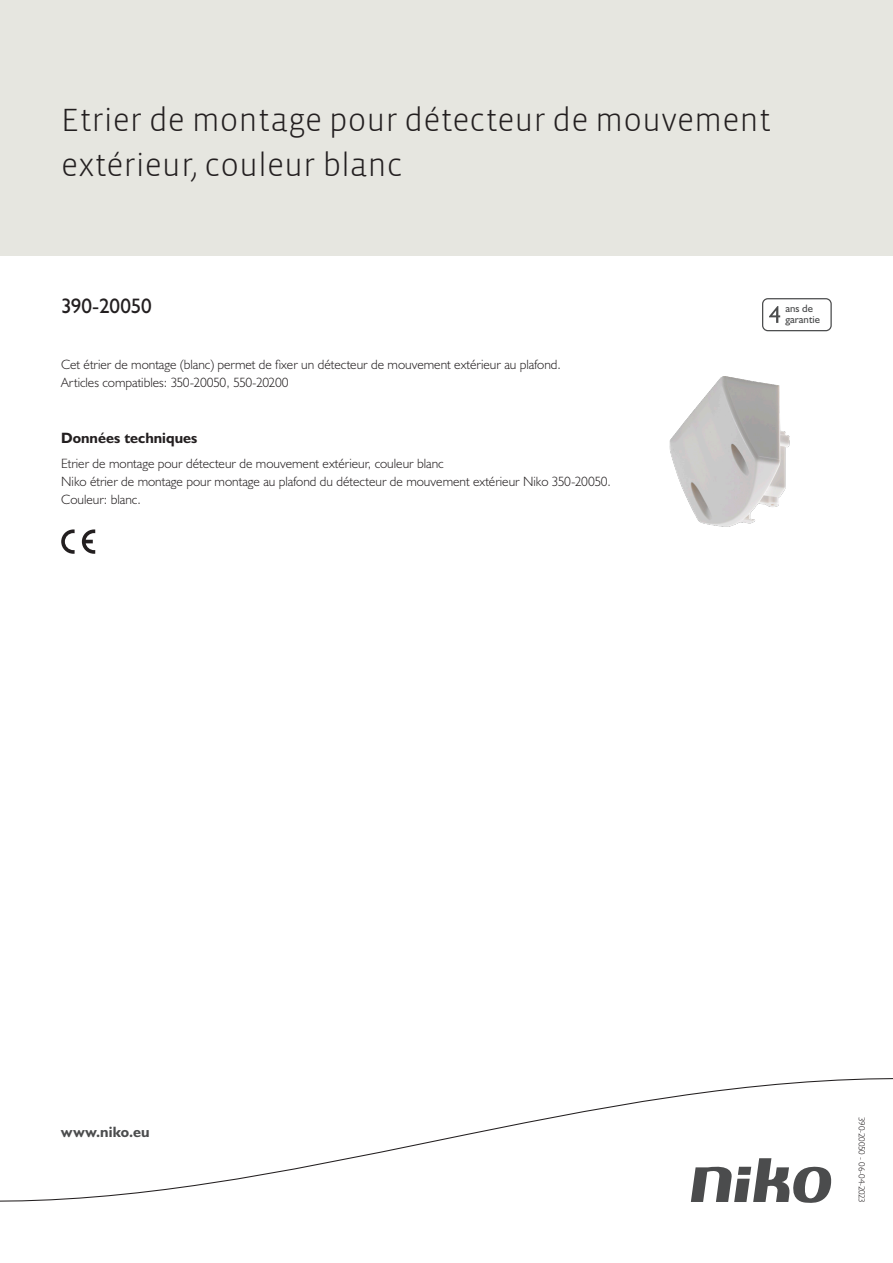
<style>
.page{position:relative;width:893px;height:1263px;background:#fff}
.page>*{position:absolute;margin:0;border:0;box-sizing:border-box;transform-origin:0 0}
.Title_datasheets{font:300 33px/45px "Vista Sans";color:#231f20}
.Article_number{font:21px "Humanist 521 BT";letter-spacing:-.01em;color:#231f20}
.Titles_parts{font:700 15px "Humanist 521 BT";color:#231f20}
.titel_afbeelding{font:700 15px "Humanist 521 BT";letter-spacing:.005em;color:#4b4c4d}
.Platte_tekst_CAB{font:300 13.5px/18px "Humanist 521 BT";color:#231f20}
.t1{font:10.8px/10.8px "Humanist 521 BT";color:#4b4c4d}
.Revision{font:300 9px "Humanist 521 BT";letter-spacing:-.03em;color:#231f20}
</style>
<div class="page">
<div style="left:0;top:0;width:893px;height:255px;background:#e6e6e0"></div>
<svg style="left:82px;top:529px;width:13px;height:25px"></svg>
<svg style="left:61px;top:529px;width:14px;height:25px"></svg>
<svg style="left:762px;top:298px;width:70px;height:33px"></svg>
<svg style="left:0;top:1078px;width:893px;height:125px"></svg>
<img style="left:669px;top:376px;width:121px;height:151px">
<p class="Title_datasheets" style="left:61px;top:98px;width:711px">Etrier de montage pour détecteur de mouvement extérieur, couleur blanc</p>
<p class="Article_number" style="left:61px;top:293px;width:92px">390-20050</p>
<p class="t1" style="left:785px;top:303px;width:36px">ans de garantie</p>
<p class="Platte_tekst_CAB" style="left:61px;top:355px;width:501px">Cet étrier de montage (blanc) permet de fixer un détecteur de mouvement extérieur au plafond.<br>Articles compatibles: 350-20050, 550-20200</p>
<p class="Titles_parts" style="left:61px;top:429px;width:138px">Données techniques</p>
<p class="Platte_tekst_CAB" style="left:61px;top:454px;width:384px">Etrier de montage pour détecteur de mouvement extérieur, couleur blanc</p>
<p class="Platte_tekst_CAB" style="left:61px;top:472px;width:551px">Niko étrier de montage pour montage au plafond du détecteur de mouvement extérieur Niko 350-20050.<br>Couleur: blanc.</p>
<p class="titel_afbeelding" style="left:61px;top:1122px;width:90px">www.niko.eu</p>
<p class="Revision" style="left:868px;top:1117px;width:87px;rotate:90deg">390-20050 - 06-04-2023</p>
</div>
